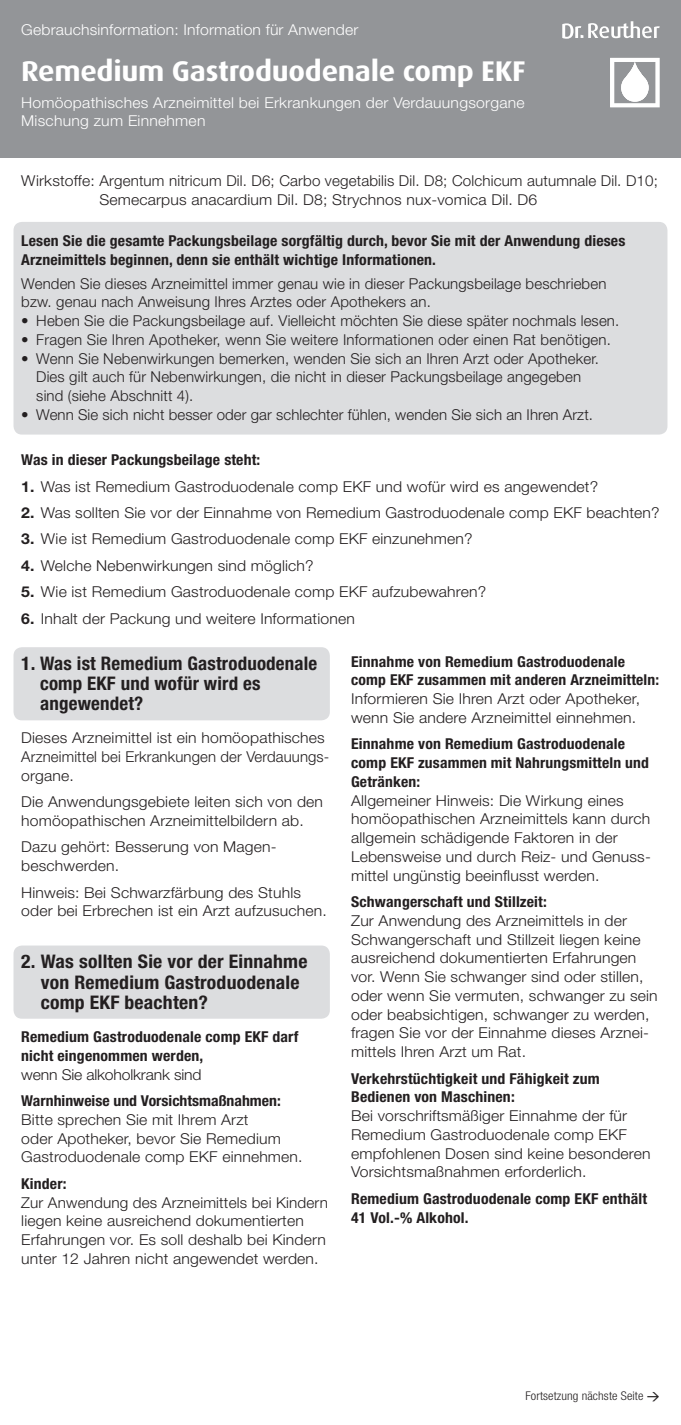
<style>
.page{position:relative;width:681px;height:1425px;background:#fff}
.page>*{position:absolute;margin:0;border:0;box-sizing:border-box;transform-origin:0 0}
.t1{font:700 28.5px "Dax";letter-spacing:-.01em;color:#fff;scale:1.05 1}
.t2{font:700 condensed 18.75px/20.2px "Helvetica Neue";letter-spacing:.01em;color:#231f20;scale:1.05 1}
.t3{font:300 15px/18.8px "Helvetica Neue";letter-spacing:.01em;color:#231f20;scale:1.05 1}
.t4{font:300 15px/18.8px "Helvetica Neue";letter-spacing:.01em;color:#231f20}
.t5{font:700 condensed 15px/18.8px "Helvetica Neue";letter-spacing:.01em;color:#231f20;scale:1.05 1}
.t6{font:300 15px/18.8px "Helvetica Neue";letter-spacing:.015em;color:#fff;scale:1.05 1}
.t7{font:300 15px "Helvetica Neue";letter-spacing:-.01em;color:#231f20;scale:1.05 1}
.t8{font:300 condensed 12px "Helvetica Neue";letter-spacing:.01em;color:#231f20;scale:1.05 1}
.s1{font-weight:700}
.s2{font-family:"DIN";font-weight:500;font-stretch:normal}
</style>
<div class="page">
<div style="left:14px;top:945px;width:316px;height:73px;background:#dcdddf;border-radius:9px"></div>
<div style="left:14px;top:647px;width:316px;height:73px;background:#dcdddf;border-radius:9px"></div>
<div style="left:14px;top:222px;width:653px;height:212px;background:#dcdddf;border-radius:9px"></div>
<div style="left:0;top:0;width:680px;height:157px;background:#939598"></div>
<svg style="left:562px;top:21px;width:97px;height:18px"></svg>
<svg style="left:610px;top:58px;width:49px;height:49px"></svg>
<p class="t6" style="left:21px;top:20px;width:322px">Gebrauchsinformation: Information für Anwender</p>
<h1 class="t1" style="left:21px;top:55px;width:481px">Remedium Gastroduodenale comp EKF</h1>
<p class="t6" style="left:21px;top:93px;width:480px">Homöopathisches Arzneimittel bei Erkrankungen der Verdauungsorgane<br>Mischung zum Einnehmen</p>
<p class="t3" style="left:99px;top:171px;width:533px;text-indent:-78px">Wirkstoffe: Argentum nitricum Dil. D6; Carbo vegetabilis Dil. D8; Colchicum autumnale Dil. D10;<br>Semecarpus anacardium Dil. D8; Strychnos nux-vomica Dil. D6</p>
<p class="t5" style="left:21px;top:231px;width:576px">Lesen Sie die gesamte Packungsbeilage sorgfältig durch, bevor Sie mit der Anwendung dieses<br>Arzneimittels beginnen, denn sie enthält wichtige Informationen.</p>
<p class="t4" style="left:21px;top:273px;width:586px">Wenden Sie dieses Arzneimittel immer genau wie in dieser Packungsbeilage beschrieben bzw. genau nach Anweisung Ihres Arztes oder Apothekers an.</p>
<p class="t4" style="left:21px;top:311px;width:599px">• Heben Sie die Packungsbeilage auf. Vielleicht möchten Sie diese später nochmals lesen.</p>
<p class="t4" style="left:21px;top:330px;width:591px">• Fragen Sie Ihren Apotheker, wenn Sie weitere Informationen oder einen Rat benötigen.</p>
<p class="t4" style="left:36px;top:348px;width:564px;text-indent:-15px">• Wenn Sie Nebenwirkungen bemerken, wenden Sie sich an Ihren Arzt oder Apotheker.<br>Dies gilt auch für Nebenwirkungen, die nicht in dieser Packungsbeilage angegeben sind (siehe Abschnitt 4).</p>
<p class="t4" style="left:21px;top:405px;width:573px">• Wenn Sie sich nicht besser oder gar schlechter fühlen, wenden Sie sich an Ihren Arzt.</p>
<p class="t5" style="left:21px;top:450px;width:229px">Was in dieser Packungsbeilage steht:</p>
<p class="t3" style="left:21px;top:476px;width:550px"><span class="s1">1.</span> Was ist Remedium Gastroduodenale comp EKF und wofür wird es angewendet?</p>
<p class="t3" style="left:21px;top:503px;width:609px"><span class="s1">2.</span> Was sollten Sie vor der Einnahme von Remedium Gastroduodenale comp EKF beachten?</p>
<p class="t3" style="left:21px;top:529px;width:431px"><span class="s1">3.</span> Wie ist Remedium Gastroduodenale comp EKF einzunehmen?</p>
<p class="t3" style="left:21px;top:555px;width:280px"><span class="s1">4.</span> Welche Nebenwirkungen sind möglich?</p>
<p class="t3" style="left:21px;top:582px;width:444px"><span class="s1">5.</span> Wie ist Remedium Gastroduodenale comp EKF aufzubewahren?</p>
<p class="t3" style="left:21px;top:608px;width:319px"><span class="s1">6.</span> Inhalt der Packung und weitere Informationen</p>
<p class="t2" style="left:40px;top:652px;width:265px;text-indent:-19px">1. Was ist Remedium Gastroduodenale comp EKF und wofür wird es angewendet?</p>
<p class="t3" style="left:21px;top:728px;width:295px">Dieses Arzneimittel ist ein homöopathisches<br>Arzneimittel bei Erkrankungen der Verdauungs&shy;organe.</p>
<p class="t3" style="left:21px;top:792px;width:289px">Die Anwendungsgebiete leiten sich von den homöopathischen Arzneimittelbildern ab.</p>
<p class="t3" style="left:21px;top:837px;width:244px">Dazu gehört: Besserung von Magen&shy;beschwerden.</p>
<p class="t3" style="left:21px;top:882px;width:292px">Hinweis: Bei Schwarzfärbung des Stuhls oder bei Erbrechen ist ein Arzt aufzusuchen.</p>
<p class="t2" style="left:41px;top:951px;width:255px;text-indent:-20px">2. Was sollten Sie vor der Einnahme von Remedium Gastroduodenale comp EKF beachten?</p>
<p class="t5" style="left:21px;top:1027px;width:265px">Remedium Gastroduodenale comp EKF darf nicht eingenommen werden,</p>
<p class="t7" style="left:21px;top:1065px;width:173px">wenn Sie alkoholkrank sind</p>
<p class="t5" style="left:21px;top:1091px;width:248px">Warnhinweise und Vorsichtsmaßnahmen:</p>
<p class="t3" style="left:21px;top:1109px;width:269px">Bitte sprechen Sie mit Ihrem Arzt<br>oder Apotheker, bevor Sie Remedium<br>Gastroduodenale comp EKF einnehmen.</p>
<p class="t5" style="left:21px;top:1173px;width:45px">Kinder:</p>
<p class="t4" style="left:21px;top:1192px;width:308px">Zur Anwendung des Arzneimittels bei Kindern liegen keine ausreichend dokumentierten Erfahrungen vor. Es soll deshalb bei Kindern unter 12 Jahren nicht angewendet werden.</p>
<p class="t5" style="left:351px;top:652px;width:295px">Einnahme von Remedium Gastroduodenale comp EKF zusammen mit anderen Arzneimitteln:</p>
<p class="t3" style="left:351px;top:689px;width:276px">Informieren Sie Ihren Arzt oder Apotheker, wenn Sie andere Arzneimittel einnehmen.</p>
<p class="t5" style="left:351px;top:734px;width:285px">Einnahme von Remedium Gastroduodenale comp EKF zusammen mit Nahrungsmitteln und<br>Getränken:</p>
<p class="t3" style="left:351px;top:790px;width:287px">Allgemeiner Hinweis: Die Wirkung eines homöopathischen Arzneimittels kann durch allgemein schädigende Faktoren in der Lebensweise und durch Reiz- und Genuss&shy;mittel ungünstig beeinflusst werden.</p>
<p class="t5" style="left:351px;top:892px;width:188px">Schwangerschaft und Stillzeit:</p>
<p class="t3" style="left:351px;top:910px;width:293px">Zur Anwendung des Arzneimittels in der Schwangerschaft und Stillzeit liegen keine ausreichend dokumentierten Erfahrungen vor. Wenn Sie schwanger sind oder stillen, oder wenn Sie vermuten, schwanger zu sein oder beabsichtigen, schwanger zu werden, fragen Sie vor der Einnahme dieses Arznei&shy;mittels Ihren Arzt um Rat.</p>
<p class="t5" style="left:351px;top:1068px;width:238px">Verkehrstüchtigkeit und Fähigkeit zum<br>Bedienen von Maschinen:</p>
<p class="t3" style="left:351px;top:1106px;width:286px">Bei vorschriftsmäßiger Einnahme der für Remedium Gastroduodenale comp EKF empfohlenen Dosen sind keine besonderen Vorsichtsmaßnahmen erforderlich.</p>
<p class="t5" style="left:351px;top:1188px;width:283px">Remedium Gastroduodenale comp EKF enthält<br>41 Vol.-% Alkohol.</p>
<p class="t8" style="left:525px;top:1388px;width:129px">Fortsetzung nächste Seite <span class="s2">&gt;</span></p>
</div>
